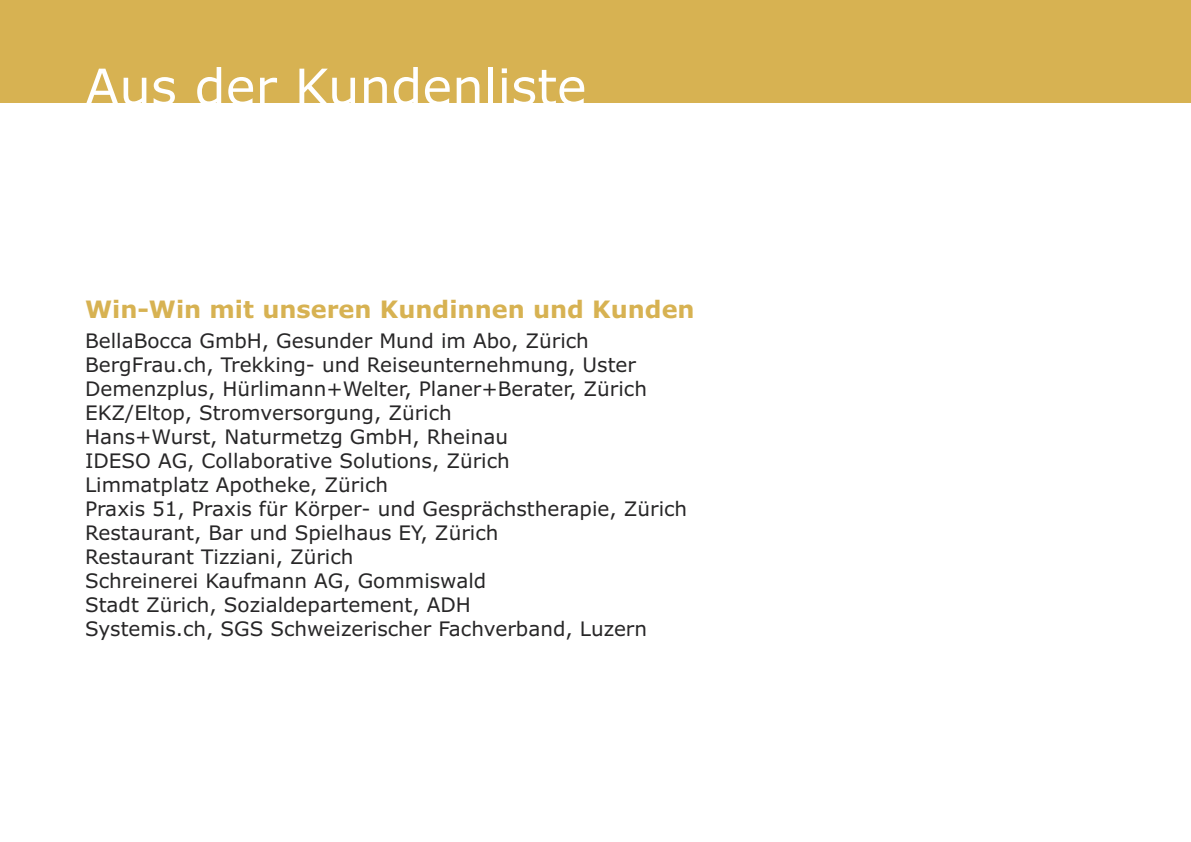
<style>
.page{position:relative;width:1191px;height:842px;background:#fff}
.page>*{position:absolute;margin:0;border:0;box-sizing:border-box;transform-origin:0 0}
.t1{font:50px "Verdana";color:#fff}
.t2{font:700 24px "Verdana";color:#d7b252}
.t3{font:20px/24px "Verdana";color:#272627}
</style>
<div class="page">
<div style="left:0;top:0;width:1191px;height:102px;background:#d7b252"></div>
<h1 class="t1" style="left:85px;top:67px;width:503px">Aus der Kundenliste</h1>
<p class="t2" style="left:85px;top:300px;width:611px">Win-Win mit unseren Kundinnen und Kunden</p>
<p class="t3" style="left:85px;top:331px;width:604px">BellaBocca GmbH, Gesunder Mund im Abo, Zürich BergFrau.ch, Trekking- und Reiseunternehmung, Uster Demenzplus, Hürlimann+Welter, Planer+Berater, Zürich EKZ/Eltop, Stromversorgung, Zürich<br>Hans+Wurst, Naturmetzg GmbH, Rheinau<br>IDESO AG, Collaborative Solutions, Zürich<br>Limmatplatz Apotheke, Zürich<br>Praxis 51, Praxis für Körper- und Gesprächstherapie, Zürich Restaurant, Bar und Spielhaus EY, Zürich<br>Restaurant Tizziani, Zürich<br>Schreinerei Kaufmann AG, Gommiswald<br>Stadt Zürich, Sozialdepartement, ADH<br>Systemis.ch, SGS Schweizerischer Fachverband, Luzern</p>
</div>
